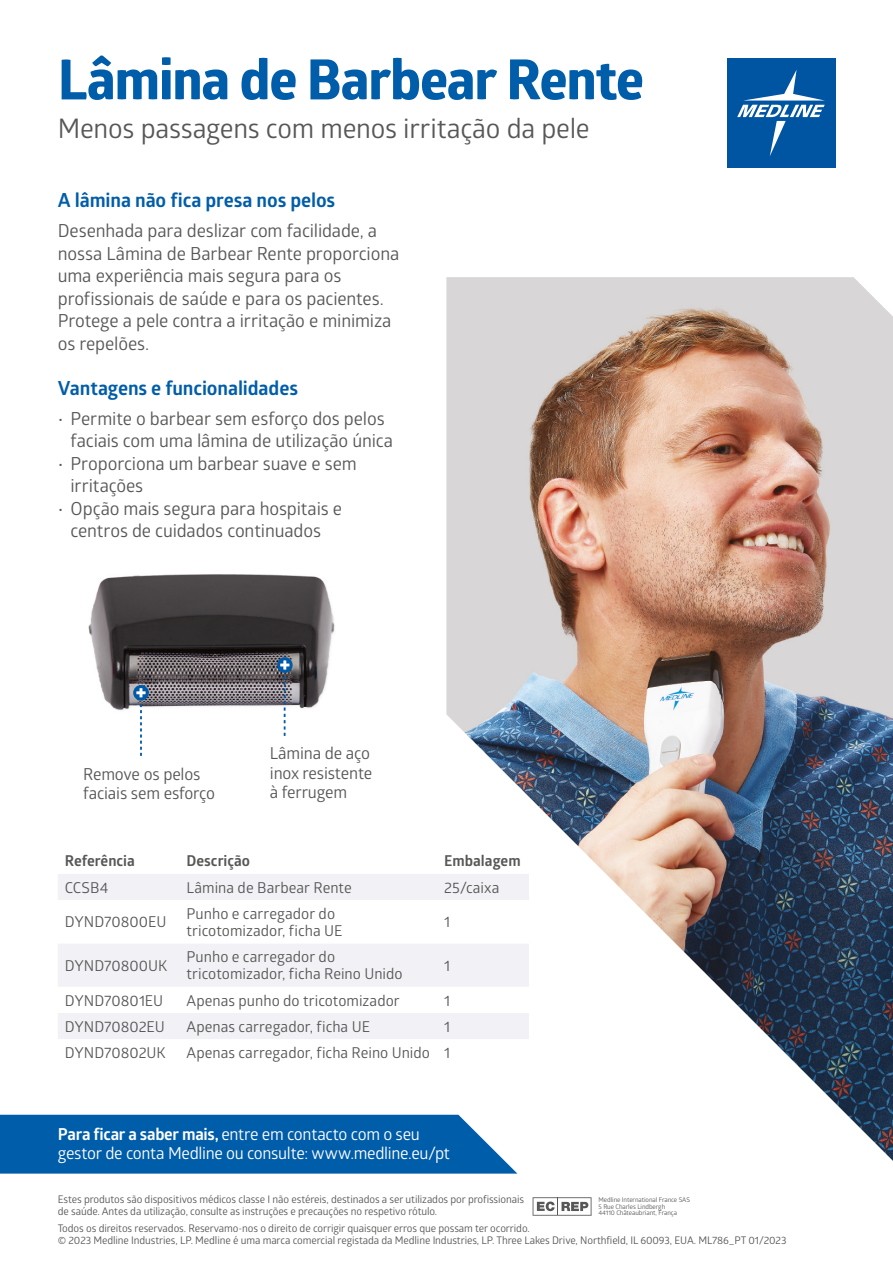
<style>
.page{position:relative;width:893px;height:1263px;background:#fff}
.page>*{position:absolute;margin:0;border:0;box-sizing:border-box;transform-origin:0 0}
.MEDLINE_-_Headline{font:700 55.5px "Globerx";letter-spacing:-.02em;color:#005da9}
.MEDLINE_-_Headline-2{font:27px "Glober";letter-spacing:-.01em;color:#575756}
.MEDLINE_-_Intro_Text{font:700 19.5px "Glober";letter-spacing:-.005em;color:#005da9}
.MEDLINE_-_Intro_Text-2{font:18px/22.5px "Glober";letter-spacing:-.01em;color:#575756}
.MEDLINE_-_Body_-_bul{font:16.5px/19.5px "Glober";letter-spacing:-.02em;color:#fff}
.MEDLINE_-_Photo_Call{font:16.5px/19.5px "Glober";letter-spacing:-.01em;color:#575756}
.t1{font:15px/17.2px "Glober";color:#575756}
.Table_Heads{font:700 15px "Glober";color:#575756}
.MEDLINE_-_Reference{font:10.5px/12px "Glober";letter-spacing:-.01em;color:#575756}
.MEDLINE_-_Reference-2{font:6.45px/6.4px "Glober";letter-spacing:-.01em;color:#575756}
.s1{font-weight:700}
</style>
<div class="page">
<img style="left:88px;top:574px;width:247px;height:143px">
<svg style="left:284px;top:676px;width:2px;height:60px"></svg>
<svg style="left:277px;top:657px;width:16px;height:16px"></svg>
<svg style="left:280px;top:660px;width:9px;height:10px"></svg>
<svg style="left:133px;top:685px;width:16px;height:16px"></svg>
<svg style="left:136px;top:688px;width:10px;height:9px"></svg>
<svg style="left:140px;top:704px;width:2px;height:52px"></svg>
<img style="left:446px;top:277px;width:447px;height:884px">
<div style="left:727px;top:58px;width:108px;height:110px;background:#0055a3"></div>
<svg style="left:737px;top:70px;width:88px;height:86px"></svg>
<div style="left:58px;top:874px;width:471px;height:26px;background:#f2f2f6"></div>
<svg style="left:58px;top:900px;width:471px;height:165px"></svg>
<svg style="left:533px;top:1197px;width:58px;height:19px"></svg>
<div style="left:0;top:1115px;width:517px;height:58px;background:#005da9"></div>
<p class="MEDLINE_-_Headline" style="left:58px;top:39px;width:588px">Lâmina de Barbear Rente</p>
<p class="MEDLINE_-_Headline-2" style="left:58px;top:110px;width:533px">Menos passagens com menos irritação da pele</p>
<p class="MEDLINE_-_Intro_Text" style="left:58px;top:187px;width:279px">A lâmina não fica presa nos pelos</p>
<p class="MEDLINE_-_Intro_Text-2" style="left:58px;top:219px;width:343px">Desenhada para deslizar com facilidade, a nossa Lâmina de Barbear Rente proporciona uma experiência mais segura para os profissionais de saúde e para os pacientes.<br>Protege a pele contra a irritação e minimiza os repelões.</p>
<p class="MEDLINE_-_Intro_Text" style="left:58px;top:374px;width:242px">Vantagens e funcionalidades</p>
<p class="MEDLINE_-_Intro_Text-2" style="left:71px;top:406px;width:324px;text-indent:-13px">• Permite o barbear sem esforço dos pelos faciais com uma lâmina de utilização única</p>
<p class="MEDLINE_-_Intro_Text-2" style="left:71px;top:451px;width:288px;text-indent:-13px">• Proporciona um barbear suave e sem irritações</p>
<p class="MEDLINE_-_Intro_Text-2" style="left:58px;top:496px;width:286px;text-align:center">• Opção mais segura para hospitais e centros de cuidados continuados</p>
<p class="MEDLINE_-_Photo_Call" style="left:83px;top:763px;width:133px">Remove os pelos faciais sem esforço</p>
<p class="MEDLINE_-_Photo_Call" style="left:270px;top:743px;width:104px">Lâmina de aço inox resistente à ferrugem</p>
<p class="Table_Heads" style="left:65px;top:850px;width:72px">Referência</p>
<p class="Table_Heads" style="left:187px;top:850px;width:65px">Descrição</p>
<p class="Table_Heads" style="left:444px;top:850px;width:78px">Embalagem</p>
<p class="t1" style="left:65px;top:878px;width:45px">CCSB4</p>
<p class="t1" style="left:187px;top:878px;width:167px">Lâmina de Barbear Rente</p>
<p class="t1" style="left:444px;top:878px;width:57px">25/caixa</p>
<p class="t1" style="left:65px;top:913px;width:103px">DYND70800EU</p>
<p class="t1" style="left:187px;top:904px;width:157px">Punho e carregador do tricotomizador, ficha UE</p>
<p class="t1" style="left:444px;top:913px;width:8px">1</p>
<p class="t1" style="left:65px;top:956px;width:104px">DYND70800UK</p>
<p class="t1" style="left:187px;top:947px;width:218px">Punho e carregador do tricotomizador, ficha Reino Unido</p>
<p class="t1" style="left:444px;top:956px;width:8px">1</p>
<p class="t1" style="left:65px;top:991px;width:100px">DYND70801EU</p>
<p class="t1" style="left:187px;top:991px;width:215px">Apenas punho do tricotomizador</p>
<p class="t1" style="left:444px;top:991px;width:8px">1</p>
<p class="t1" style="left:65px;top:1017px;width:101px">DYND70802EU</p>
<p class="t1" style="left:187px;top:1017px;width:185px">Apenas carregador, ficha UE</p>
<p class="t1" style="left:444px;top:1017px;width:8px">1</p>
<p class="t1" style="left:65px;top:1043px;width:102px">DYND70802UK</p>
<p class="t1" style="left:187px;top:1043px;width:245px">Apenas carregador, ficha Reino Unido</p>
<p class="t1" style="left:444px;top:1043px;width:8px">1</p>
<p class="MEDLINE_-_Body_-_bul" style="left:58px;top:1123px;width:394px"><span class="s1">Para ficar a saber mais,</span> entre em contacto com o seu gestor de conta Medline ou consulte: www.medline.eu/pt</p>
<p class="MEDLINE_-_Reference" style="left:58px;top:1193px;width:468px">Estes produtos são dispositivos médicos classe I não estéreis, destinados a ser utilizados por profissionais de saúde. Antes da utilização, consulte as instruções e precauções no respetivo rótulo.</p>
<p class="MEDLINE_-_Reference" style="left:58px;top:1222px;width:474px">Todos os direitos reservados. Reservamo-nos o direito de corrigir quaisquer erros que possam ter ocorrido.</p>
<p class="MEDLINE_-_Reference" style="left:58px;top:1234px;width:730px">© 2023 Medline Industries, LP. Medline é uma marca comercial registada da Medline Industries, LP. Three Lakes Drive, Northfield, IL 60093, EUA. ML786_PT 01/2023</p>
<p class="MEDLINE_-_Reference-2" style="left:599px;top:1196px;width:93px">Medline International France SAS<br>5 Rue Charles Lindbergh</p>
<p class="MEDLINE_-_Reference-2" style="left:599px;top:1209px;width:80px">44110 Châteaubriant, França</p>
</div>
